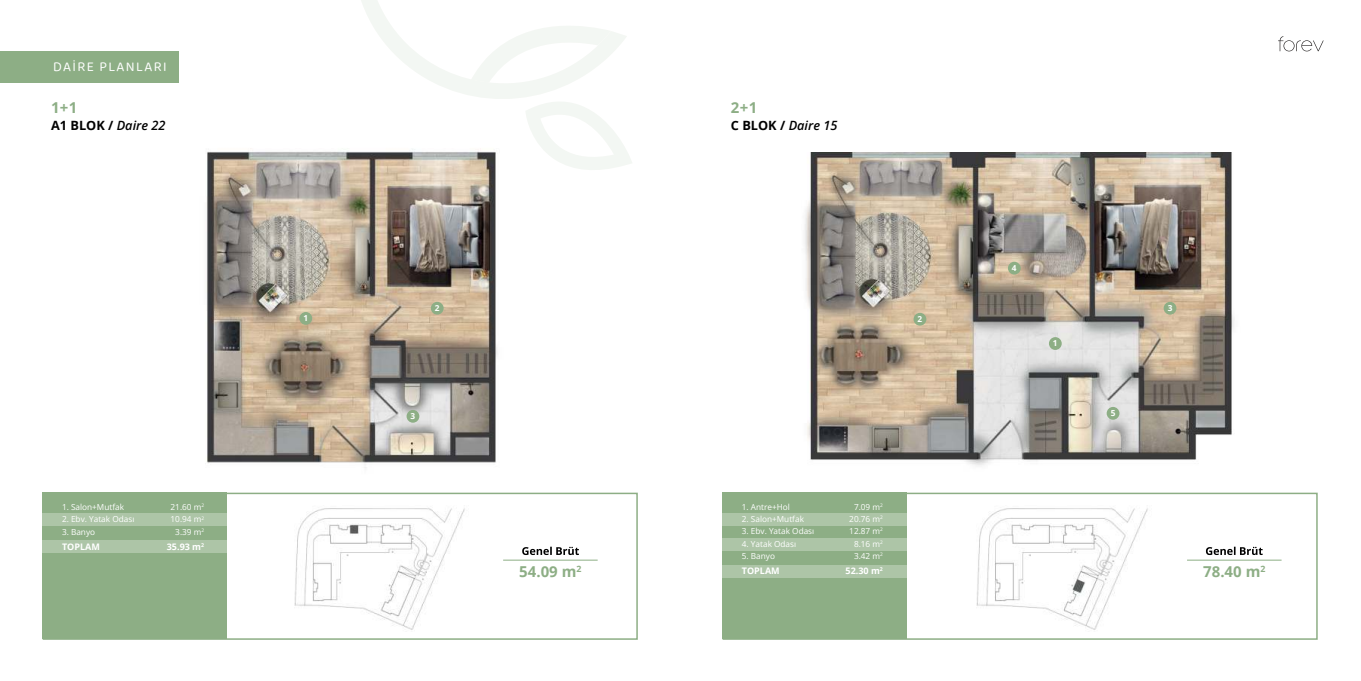
<style>
.page{position:relative;width:1361px;height:681px;background:#fff}
.page>*{position:absolute;margin:0;border:0;box-sizing:border-box;transform-origin:0 0}
.t1{font:700 15px "Open Sans";color:#8dae85}
.t2{font:13.5px "Baloo Bhai 2";letter-spacing:.1em;color:#fff}
.t3{font:700 12.75px "Open Sans";color:#000}
.t4{font:italic 12.75px "Open Sans";color:#000}
.t5{font:700 9px "Open Sans";color:#fff}
.t6{font:8.25px/12.3px "Open Sans";color:#fff;text-align:center}
.t7{font:700 8.25px "Open Sans";color:#fff}
.s1{font-weight:400;font-style:italic}
.s2{font-weight:700;font-style:normal}
</style>
<div class="page">
<svg style="left:1278px;top:36px;width:45px;height:15px"></svg>
<div style="left:0;top:51px;width:179px;height:32px;background:#8dae85"></div>
<svg style="left:522px;top:546px;width:57px;height:8px"></svg>
<svg style="left:1206px;top:546px;width:56px;height:8px"></svg>
<div style="left:43px;top:492px;width:595px;height:147px;border:2px solid #8dae85"></div>
<div style="left:722px;top:492px;width:595px;height:147px;border:2px solid #8dae85"></div>
<hr style="left:503px;top:559px;width:95px;height:1px;background:#8dae85">
<hr style="left:1187px;top:559px;width:94px;height:1px;background:#8dae85">
<img style="left:294px;top:508px;width:171px;height:122px">
<img style="left:976px;top:508px;width:172px;height:122px">
<div style="left:43px;top:492px;width:184px;height:146px;background:#8dae85"></div>
<div style="left:722px;top:492px;width:185px;height:146px;background:#8dae85"></div>
<div style="left:43px;top:513px;width:184px;height:13px;background:#adc5a7"></div>
<div style="left:722px;top:513px;width:185px;height:13px;background:#adc5a7"></div>
<div style="left:43px;top:540px;width:184px;height:13px;background:#adc5a7"></div>
<div style="left:722px;top:537px;width:185px;height:13px;background:#adc5a7"></div>
<div style="left:722px;top:565px;width:185px;height:13px;background:#adc5a7"></div>
<img style="left:206px;top:151px;width:292px;height:317px">
<img style="left:804px;top:153px;width:430px;height:313px">
<svg style="left:349px;top:0;width:283px;height:173px"></svg>
<div style="left:299px;top:312px;width:13px;height:12px;background:#8dae85;border-radius:50%"></div>
<div style="left:1049px;top:337px;width:12px;height:13px;background:#8dae85;border-radius:50%"></div>
<div style="left:431px;top:302px;width:13px;height:12px;background:#8dae85;border-radius:50%"></div>
<div style="left:913px;top:313px;width:13px;height:12px;background:#8dae85;border-radius:50%"></div>
<div style="left:406px;top:409px;width:13px;height:13px;background:#8dae85;border-radius:50%"></div>
<div style="left:1163px;top:302px;width:13px;height:12px;background:#8dae85;border-radius:50%"></div>
<div style="left:1008px;top:261px;width:12px;height:13px;background:#8dae85;border-radius:50%"></div>
<div style="left:1106px;top:407px;width:13px;height:12px;background:#8dae85;border-radius:50%"></div>
<h2 class="t2" style="left:53px;top:57px;width:115px">DAİRE PLANLARI</h2>
<h1 class="t1" style="left:51px;top:99px;width:28px">1+1</h1>
<h1 class="t1" style="left:731px;top:99px;width:28px">2+1</h1>
<h3 class="t3" style="left:51px;top:118px;width:116px">A1 BLOK / <span class="s1">Daire 22</span></h3>
<h3 class="t4" style="left:731px;top:118px;width:108px"><span class="s2">C BLOK /</span> Daire 15</h3>
<p class="t7" style="left:1012px;top:263px;width:6px">4</p>
<p class="t7" style="left:435px;top:303px;width:6px">2</p>
<p class="t7" style="left:1167px;top:303px;width:6px">3</p>
<p class="t7" style="left:303px;top:313px;width:6px">1</p>
<p class="t7" style="left:917px;top:314px;width:6px">2</p>
<p class="t7" style="left:1053px;top:338px;width:6px">1</p>
<p class="t7" style="left:411px;top:411px;width:6px">3</p>
<p class="t7" style="left:1110px;top:408px;width:6px">5</p>
<p class="t6" style="left:62px;top:500px;width:64px">1. Salon+Mutfak</p>
<p class="t6" style="left:62px;top:513px;width:74px">2. Ebv. Yatak Odası</p>
<p class="t6" style="left:62px;top:525px;width:35px">3. Banyo</p>
<p class="t5" style="left:62px;top:541px;width:39px">TOPLAM</p>
<p class="t6" style="left:171px;top:500px;width:35px">21.60 m<sup>2<br></sup>10.94 m<sup>2<br></sup>3.39 m<sup>2</sup></p>
<p class="t5" style="left:167px;top:540px;width:39px">35.93 m<sup>2</sup></p>
<p class="t6" style="left:742px;top:500px;width:50px">1. Antre+Hol</p>
<p class="t6" style="left:742px;top:512px;width:64px">2. Salon+Mutfak</p>
<p class="t6" style="left:742px;top:524px;width:74px">3. Ebv. Yatak Odası</p>
<p class="t6" style="left:742px;top:537px;width:56px">4. Yatak Odası</p>
<p class="t6" style="left:742px;top:549px;width:35px">5. Banyo</p>
<p class="t5" style="left:742px;top:566px;width:39px">TOPLAM</p>
<p class="t6" style="left:849px;top:500px;width:35px">7.09 m<sup>2<br></sup>20.76 m<sup>2<br></sup>12.87 m<sup>2<br></sup>8.16 m<sup>2<br></sup>3.42 m<sup>2</sup></p>
<p class="t5" style="left:845px;top:564px;width:39px">52.30 m<sup>2</sup></p>
<h1 class="t1" style="left:519px;top:560px;width:64px">54.09 m<sup>2</sup></h1>
<h1 class="t1" style="left:1203px;top:560px;width:64px">78.40 m<sup>2</sup></h1>
</div>
